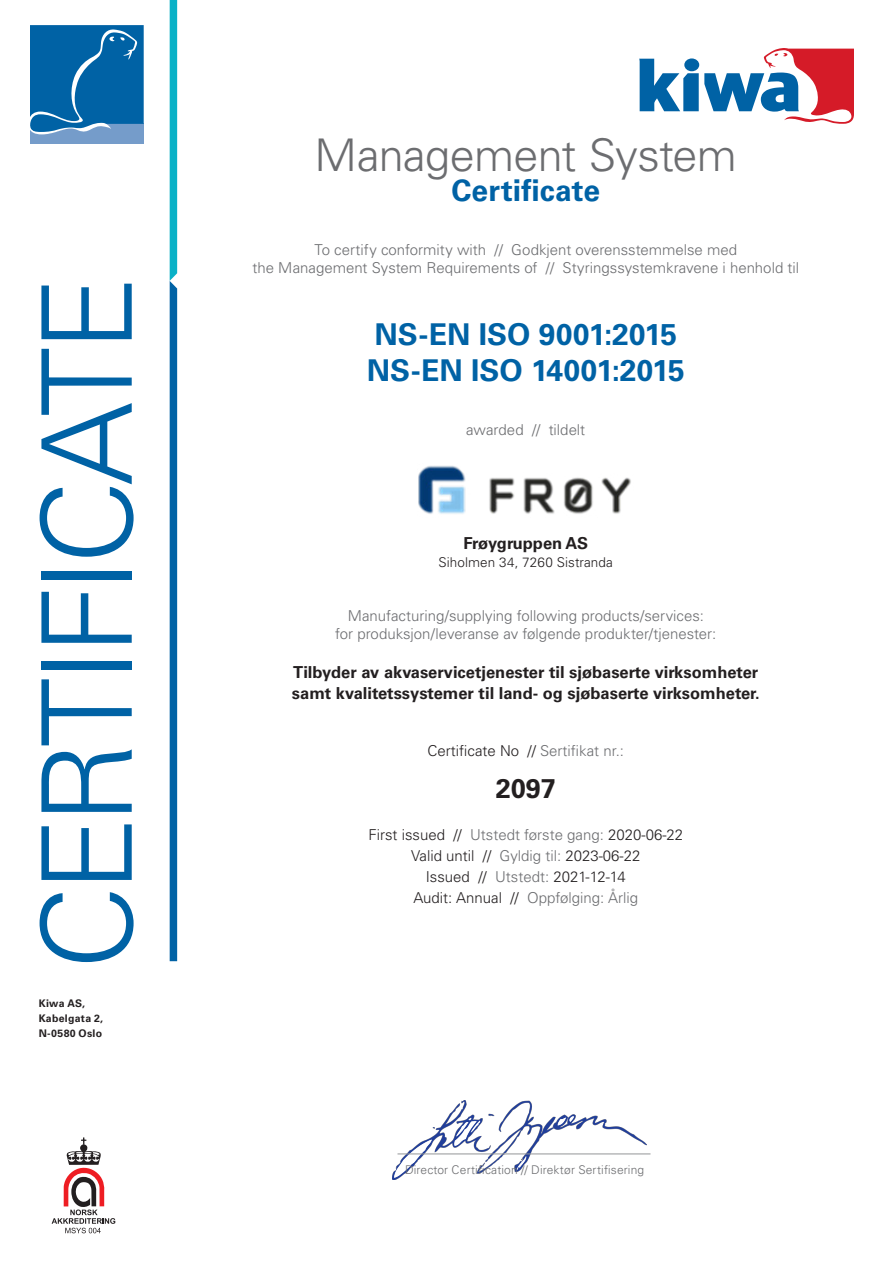
<style>
.page{position:relative;width:893px;height:1263px;background:#fff}
.page>*{position:absolute;margin:0;border:0;box-sizing:border-box;transform-origin:0 0}
.certificate_title{font:300 45px "Univers LT Std";letter-spacing:-.015em;color:#6c6d70}
.certificate{font:700 30px "Univers LT Std";color:#0062a5}
.t1{font:700 27px "Univers LT Std";color:#231f20}
.company_name{font:700 16.5px "Univers LT Std";color:#231f20}
.company_name-2{font:700 16.5px "Univers LT Std";letter-spacing:-.02em;color:#231f20}
.explanation_text{font:300 15px "Univers LT Std";color:#6c6d70}
.t2{font:300 15px "Univers LT Std";color:#231f20}
.explanation_text-2{font:300 13.5px "Univers LT Std";letter-spacing:.005em;color:#231f20}
.t3{font:300 12px "Univers LT Std";letter-spacing:.01em;color:#6c6d70}
.t4{font:700 10.5px/15px "Univers LT Std";letter-spacing:.03em;color:#231f20}
.s1{color:#6c6d70}
.s2{color:#231f20}
</style>
<div class="page">
<svg style="left:639px;top:48px;width:215px;height:76px"></svg>
<div style="left:684px;top:58px;width:15px;height:13px;background:#0062a5;border-radius:50%"></div>
<div style="left:30px;top:124px;width:114px;height:20px;background:#759cca"></div>
<svg style="left:30px;top:25px;width:114px;height:110px;background:#176fad"></svg>
<svg style="left:170px;top:0;width:7px;height:961px;background:#047aaf"></svg>
<svg style="left:40px;top:892px;width:94px;height:70px"></svg>
<svg style="left:41px;top:824px;width:91px;height:56px"></svg>
<svg style="left:41px;top:679px;width:91px;height:133px"></svg>
<div style="left:41px;top:661px;width:91px;height:8px;background:#0062a5"></div>
<svg style="left:41px;top:592px;width:91px;height:51px"></svg>
<div style="left:41px;top:571px;width:91px;height:9px;background:#0062a5"></div>
<svg style="left:40px;top:349px;width:94px;height:208px"></svg>
<svg style="left:41px;top:284px;width:91px;height:55px"></svg>
<svg style="left:52px;top:1137px;width:63px;height:96px"></svg>
<img style="left:418px;top:465px;width:213px;height:49px">
<img style="left:392px;top:1100px;width:254px;height:80px">
<hr style="left:397px;top:1153px;width:253px;height:1px;background:#939598">
<p class="t4" style="left:39px;top:995px;width:66px">Kiwa AS,<br>Kabelgata 2,<br>N-0580 Oslo</p>
<p class="certificate_title" style="left:315px;top:128px;width:424px">Management System</p>
<p class="certificate" style="left:451px;top:173px;width:150px">Certificate</p>
<p class="explanation_text" style="left:314px;top:240px;width:424px">To certify conformity with // Godkjent overensstemmelse med</p>
<p class="explanation_text" style="left:252px;top:258px;width:548px">the Management System Requirements of // Styringssystemkravene i henhold til</p>
<p class="certificate" style="left:374px;top:317px;width:304px">NS-EN ISO 9001:2015</p>
<p class="certificate" style="left:367px;top:353px;width:319px">NS-EN ISO 14001:2015</p>
<p class="explanation_text" style="left:466px;top:420px;width:120px">awarded // tildelt</p>
<p class="company_name-2" style="left:463px;top:533px;width:126px">Frøygruppen AS</p>
<p class="explanation_text-2" style="left:439px;top:554px;width:176px">Siholmen 34, 7260 Sistranda</p>
<p class="explanation_text" style="left:348px;top:606px;width:358px">Manufacturing/supplying following products/services:</p>
<p class="explanation_text" style="left:335px;top:624px;width:383px">for produksjon/leveranse av følgende produkter/tjenester:</p>
<p class="company_name" style="left:293px;top:662px;width:466px">Tilbyder av akvaservicetjenester til sjøbaserte virksomheter</p>
<p class="company_name" style="left:292px;top:683px;width:469px">samt kvalitetssystemer til land- og sjøbaserte virksomheter.</p>
<p class="t2" style="left:428px;top:741px;width:198px">Certificate No // <span class="s1">Sertifikat nr.:</span></p>
<p class="t1" style="left:496px;top:772px;width:62px">2097</p>
<p class="t2" style="left:368px;top:825px;width:316px">First issued // <span class="s1">Utstedt første gang:</span> 2020-06-22</p>
<p class="t2" style="left:411px;top:846px;width:231px">Valid until // <span class="s1">Gyldig til:</span> 2023-06-22</p>
<p class="t2" style="left:426px;top:867px;width:201px">Issued // <span class="s1">Utstedt:</span> 2021-12-14</p>
<p class="explanation_text" style="left:414px;top:888px;width:226px"><span class="s2">Audit: Annual //</span> Oppfølging: Årlig</p>
<p class="t3" style="left:405px;top:1163px;width:241px">Director Certification // Direktør Sertifisering</p>
</div>
